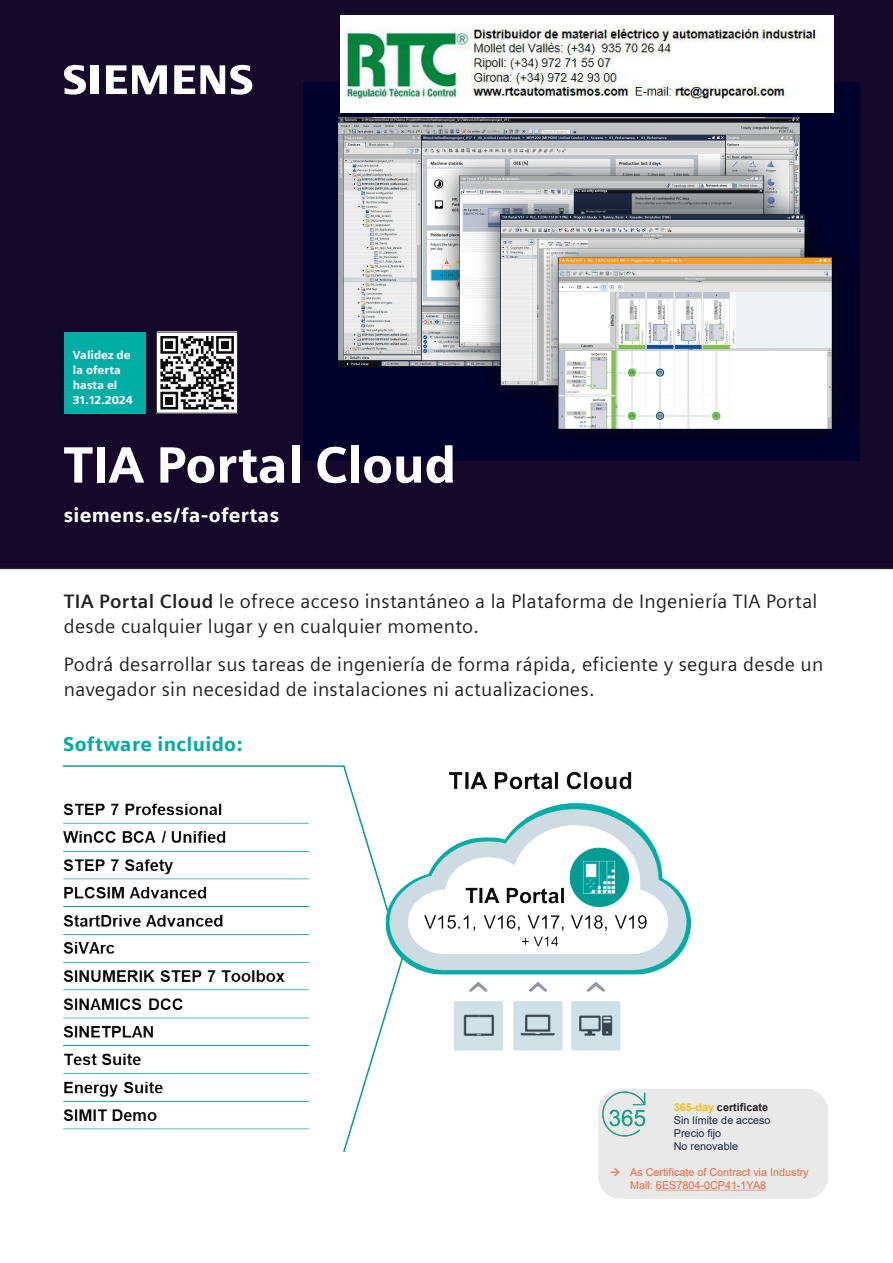
<style>
.page{position:relative;width:893px;height:1263px;background:#fff}
.page>*{position:absolute;margin:0;border:0;box-sizing:border-box;transform-origin:0 0}
.t1{font:900 51px "Siemens Sans";letter-spacing:-.01em;color:#fff}
.t2{font:19.5px/25.3px "Siemens Sans";letter-spacing:.015em;color:#231f20}
.t3{font:900 19.5px "Siemens Sans";letter-spacing:.015em;color:#fff}
.t4{font:900 19.5px "Siemens Sans";letter-spacing:.015em;color:#00aea5}
.t5{font:900 11.55px/15px "Siemens Sans";color:#fff}
.t6{font:10.8px/13px "Arial";color:#f2663b}
.t7{font:10.8px/13px "Arial";color:#1d2645}
.s1{font-weight:700}
.s2{font-weight:700;color:#fdbd1c}
.s3{font-weight:700;color:#231f20}
</style>
<div class="page">
<img style="left:62px;top:765px;width:628px;height:386px">
<div style="left:0;top:0;width:893px;height:569px;background:#14092a"></div>
<img style="left:304px;top:83px;width:555px;height:378px">
<svg style="left:64px;top:65px;width:35px;height:30px"></svg>
<svg style="left:106px;top:65px;width:61px;height:29px"></svg>
<svg style="left:174px;top:65px;width:78px;height:30px"></svg>
<div style="left:593px;top:1083px;width:239px;height:120px;background:#fff"></div>
<div style="left:598px;top:1089px;width:230px;height:110px;background:#e9e9e9;border-radius:22px"></div>
<svg style="left:656px;top:1190px;width:110px;height:1px"></svg>
<img style="left:598px;top:1091px;width:48px;height:46px">
<div style="left:64px;top:332px;width:81px;height:81px;background:#00aea5"></div>
<div style="left:157px;top:332px;width:79px;height:79px;background:#fff"></div>
<svg style="left:160px;top:336px;width:74px;height:73px"></svg>
<div style="left:165px;top:397px;width:8px;height:7px;background:#0b090c"></div>
<div style="left:156px;top:332px;width:82px;height:81px;border:1px solid #231f20"></div>
<img style="left:340px;top:15px;width:494px;height:98px">
<p class="t5" style="left:73px;top:347px;width:62px">Validez de la oferta hasta el<br>31.12.2024</p>
<h1 class="t1" style="left:64px;top:424px;width:394px">TIA Portal Cloud</h1>
<p class="t3" style="left:64px;top:500px;width:217px">siemens.es/fa-ofertas</p>
<p class="t2" style="left:64px;top:587px;width:755px"><span class="s1">TIA Portal Cloud</span> le ofrece acceso instantáneo a la Plataforma de Ingeniería TIA Portal desde cualquier lugar y en cualquier momento.</p>
<p class="t2" style="left:64px;top:650px;width:761px">Podrá desarrollar sus tareas de ingeniería de forma rápida, eficiente y segura desde un navegador sin necesidad de instalaciones ni actualizaciones.</p>
<p class="t4" style="left:63px;top:729px;width:181px">Software incluido:</p>
<p class="t7" style="left:674px;top:1100px;width:98px"><span class="s2">365-day</span> <span class="s3">certificate<br></span>Sin límite de acceso<br>Precio fijo<br>No renovable</p>
<p class="t6" style="left:630px;top:1165px;width:180px;text-indent:-20px">→ As Certificate of Contract via Industry<br>Mall: 6ES7804-0CP41-1YA8</p>
</div>
